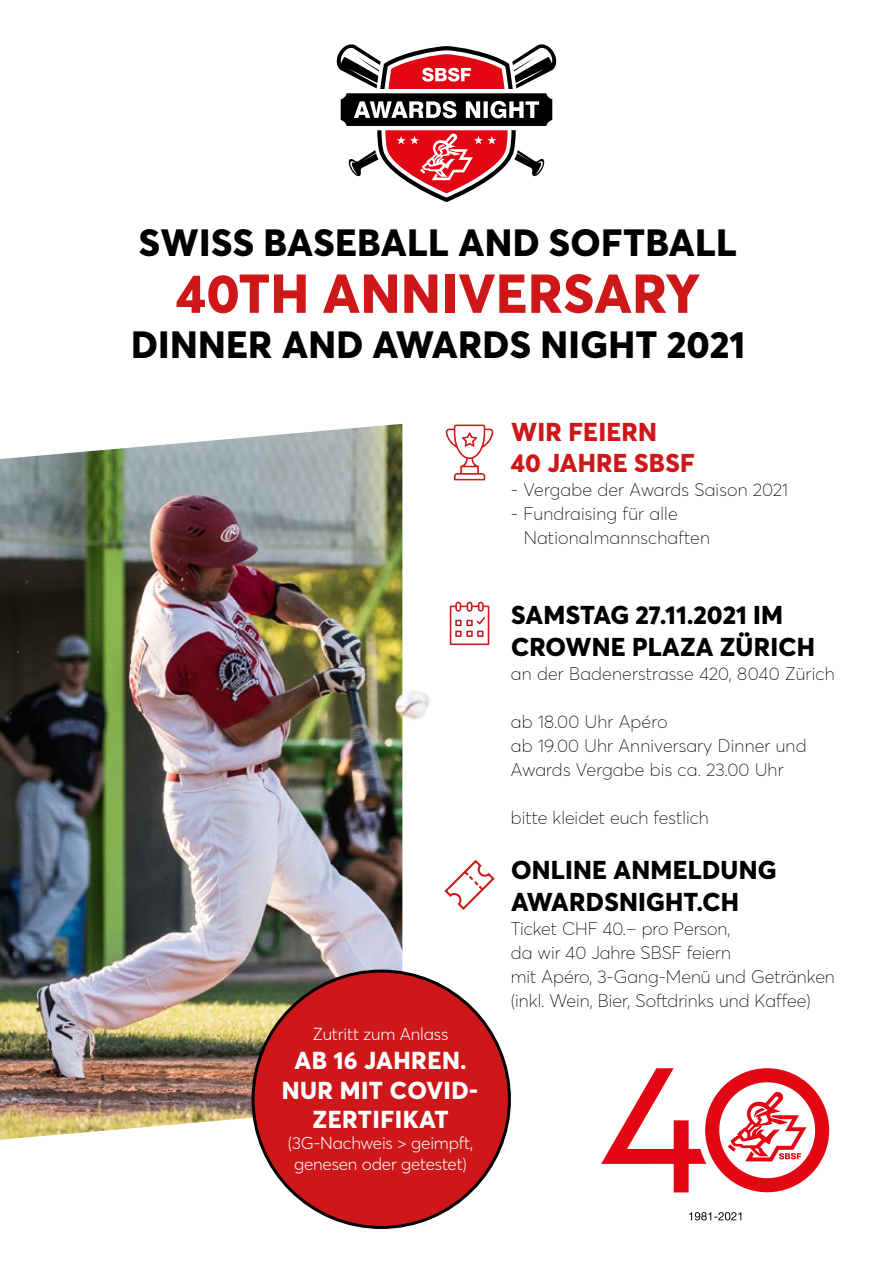
<style>
.page{position:relative;width:893px;height:1263px;background:#fff}
.page>*{position:absolute;margin:0;border:0;box-sizing:border-box;transform-origin:0 0}
.t1{font:800 54px "Averta";letter-spacing:.01em;color:#cd1719}
.t2{font:800 37.5px "Averta";letter-spacing:.01em;color:#000}
.t3{font:800 25.5px/31.5px "Averta";letter-spacing:.01em;color:#000}
.t4{font:800 25.5px/31.5px "Averta";letter-spacing:.01em;color:#cd1719}
.t5{font:800 24.15px/29.5px "Averta";letter-spacing:.02em;color:#fff;text-align:center}
.t6{font:100 18px/24px "Averta";color:#000}
.t7{font:300 17.1px/21px "Averta";letter-spacing:-.01em;color:#fff;text-align:center}
</style>
<div class="page">
<img style="left:0;top:424px;width:402px;height:716px">
<div style="left:253px;top:971px;width:256px;height:256px;background:#cd1719;border-radius:50%"></div>
<svg style="left:336px;top:44px;width:221px;height:158px"></svg>
<svg style="left:444px;top:859px;width:51px;height:51px"></svg>
<svg style="left:445px;top:424px;width:49px;height:57px"></svg>
<svg style="left:450px;top:602px;width:39px;height:36px"></svg>
<svg style="left:601px;top:1068px;width:228px;height:124px"></svg>
<svg style="left:689px;top:1212px;width:52px;height:8px"></svg>
<img style="left:323px;top:638px;width:166px;height:104px">
<h2 class="t2" style="left:139px;top:216px;width:600px">SWISS BASEBALL AND SOFTBALL</h2>
<h1 class="t1" style="left:176px;top:255px;width:526px">40TH ANNIVERSARY</h1>
<h2 class="t2" style="left:131px;top:318px;width:616px">DINNER AND AWARDS NIGHT 2021</h2>
<h3 class="t4" style="left:511px;top:415px;width:185px">WIR FEIERN<br>40 JAHRE SBSF</h3>
<p class="t6" style="left:511px;top:477px;width:279px">- Vergabe der Awards Saison 2021</p>
<p class="t6" style="left:524px;top:501px;width:188px;text-indent:-13px">- Fundraising für alle<br>Nationalmannschaften</p>
<p class="t7" style="left:313px;top:1022px;width:137px">Zutritt zum Anlass</p>
<h3 class="t5" style="left:282px;top:1044px;width:198px">AB 16 JAHREN.<br>NUR MIT COVID-<br>ZERTIFIKAT</h3>
<p class="t7" style="left:288px;top:1132px;width:187px">(3G-Nachweis &gt; geimpft, genesen oder getestet)</p>
<h3 class="t3" style="left:511px;top:598px;width:306px">SAMSTAG 27.11.2021 IM<br>CROWNE PLAZA ZÜRICH</h3>
<p class="t6" style="left:511px;top:660px;width:325px">an der Badenerstrasse 420, 8040 Zürich</p>
<p class="t6" style="left:511px;top:708px;width:297px">ab 18.00 Uhr Apéro<br>ab 19.00 Uhr Anniversary Dinner und<br>Awards Vergabe bis ca. 23.00 Uhr</p>
<p class="t6" style="left:511px;top:804px;width:199px">bitte kleidet euch festlich</p>
<h3 class="t3" style="left:511px;top:853px;width:267px">ONLINE ANMELDUNG<br>AWARDSNIGHT.CH</h3>
<p class="t6" style="left:511px;top:915px;width:325px">Ticket CHF 40.– pro Person,<br>da wir 40 Jahre SBSF feiern<br>mit Apéro, 3-Gang-Menü und Getränken (inkl. Wein, Bier, Softdrinks und Kaffee)</p>
</div>
